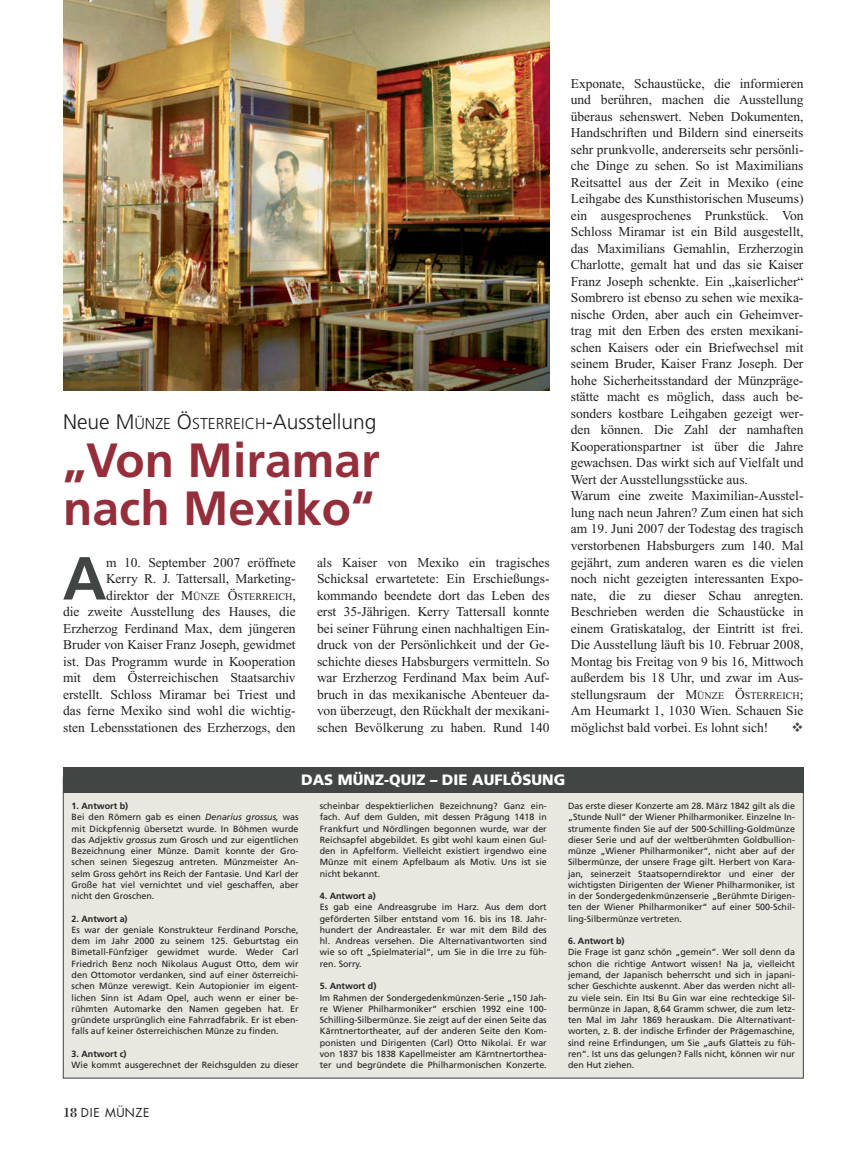
<style>
.page{position:relative;width:851px;height:1149px;background:#fff}
.page>*{position:absolute;margin:0;border:0;box-sizing:border-box;transform-origin:0 0}
.t1{font:700 60.75px "Frutiger";color:#414645}
.t2{font:700 48px/48px "Frutiger";color:#952e3b}
.t3{font:300 21px "Frutiger";color:#231f20}
.t4{font:900 15px "Frutiger";color:#fff}
.t5{font:13.5px/16.5px "Times New Roman";letter-spacing:-.005em;color:#231f20;text-align:right}
.t6{font:12px "Futura";letter-spacing:.06em;color:#231f20}
.t7{font:9px/11.2px "Frutiger";color:#231f20;text-align:justify}
.t8{font:700 9px "Frutiger";color:#231f20}
.s1{font-size:15.75px}
.s2{font-size:10.2px}
.s3{font-weight:700}
.s4{font-style:italic}
.s5{font-family:"Bodoni";font-size:14.25px}
</style>
<div class="page">
<div style="left:63px;top:776px;width:740px;height:301px;background:#e8e7e0"></div>
<div style="left:63px;top:766px;width:740px;height:26px;background:#414645"></div>
<img style="left:64px;top:1px;width:485px;height:390px">
<h3 class="t3" style="left:63px;top:413px;width:315px">Neue M<span class="s1">ÜNZE</span> Ö<span class="s1">STERREICH</span>-Ausstellung</h3>
<h2 class="t2" style="left:63px;top:440px;width:318px">„Von Miramar nach Mexiko“</h2>
<p class="t5" style="left:63px;top:555px;width:234px">m 10. September 2007 eröffnete<br>Kerry R. J. Tattersall, Marketing&shy;direktor der M<span class="s2">ÜNZE</span> Ö<span class="s2">STERREICH</span>,<br>die zweite Ausstellung des Hauses, die Erzherzog Ferdinand Max, dem jüngeren Bruder von Kaiser Franz Joseph, gewidmet ist. Das Programm wurde in Kooperation mit dem Österreichischen Staatsarchiv erstellt. Schloss Miramar bei Triest und das ferne Mexiko sind wohl die wichtig&shy;sten Lebensstationen des Erzherzogs, den</p>
<p class="t5" style="left:317px;top:555px;width:234px;text-align:justify">als Kaiser von Mexiko ein tragisches Schicksal erwartetete: Ein Erschießungs&shy;kommando beendete dort das Leben des erst 35-Jährigen. Kerry Tattersall konnte bei seiner Führung einen nachhaltigen Ein&shy;druck von der Persönlichkeit und der Ge&shy;schichte dieses Habsburgers vermitteln. So war Erzherzog Ferdinand Max beim Auf&shy;bruch in das mexikanische Abenteuer da&shy;von überzeugt, den Rückhalt der mexikani&shy;schen Bevölkerung zu haben. Rund 140</p>
<h1 class="t1" style="left:63px;top:553px;width:45px">A</h1>
<p class="t5" style="left:570px;top:76px;width:234px;text-align:left">Exponate, Schaustücke, die informieren und berühren, machen die Ausstellung überaus sehenswert. Neben Dokumenten, Handschriften und Bildern sind einerseits sehr prunkvolle, andererseits sehr persönli&shy;che Dinge zu sehen. So ist Maximilians Reitsattel aus der Zeit in Mexiko (eine Leihgabe des Kunsthistorischen Museums) ein ausgesprochenes Prunkstück. Von Schloss Miramar ist ein Bild ausgestellt, das Maximilians Gemahlin, Erzherzogin Charlotte, gemalt hat und das sie Kaiser Franz Joseph schenkte. Ein „kaiserlicher“ Sombrero ist ebenso zu sehen wie mexika&shy;nische Orden, aber auch ein Geheimver&shy;trag mit den Erben des ersten mexikani&shy;schen Kaisers oder ein Briefwechsel mit seinem Bruder, Kaiser Franz Joseph. Der hohe Sicherheitsstandard der Münzpräge&shy;stätte macht es möglich, dass auch be&shy;sonders kostbare Leihgaben gezeigt wer&shy;den können. Die Zahl der namhaften Kooperationspartner ist über die Jahre gewachsen. Das wirkt sich auf Vielfalt und Wert der Ausstellungsstücke aus.<br>Warum eine zweite Maximilian-Ausstel&shy;lung nach neun Jahren? Zum einen hat sich am 19. Juni 2007 der Todestag des tragisch verstorbenen Habsburgers zum 140. Mal gejährt, zum anderen waren es die vielen noch nicht gezeigten interessanten Expo&shy;nate, die zu dieser Schau anregten.<br>Beschrieben werden die Schaustücke in einem Gratiskatalog, der Eintritt ist frei.<br>Die Ausstellung läuft bis 10. Februar 2008, Montag bis Freitag von 9 bis 16, Mittwoch außerdem bis 18 Uhr, und zwar im Aus&shy;stellungsraum der M<span class="s2">ÜNZE</span> Ö<span class="s2">STERREICH</span>; Am Heumarkt 1, 1030 Wien. Schauen Sie möglichst bald vorbei. Es lohnt sich!</p>
<h3 class="t4" style="left:301px;top:773px;width:266px">DAS MÜNZ-QUIZ – DIE AUFLÖSUNG</h3>
<p class="t7" style="left:72px;top:800px;width:228px;text-align:left"><span class="s3">1. Antwort b)<br></span>Bei den Römern gab es einen <span class="s4">Denarius grossus,</span> was mit Dickpfennig übersetzt wurde. In Böhmen wurde das Adjektiv <span class="s4">grossus</span> zum Grosch und zur eigentlichen Bezeichnung einer Münze. Damit konnte der Gro&shy;schen seinen Siegeszug antreten. Münzmeister An&shy;selm Gross gehört ins Reich der Fantasie. Und Karl der Große hat viel vernichtet und viel geschaffen, aber nicht den Groschen.</p>
<p class="t8" style="left:72px;top:914px;width:57px">2. Antwort a)</p>
<p class="t7" style="left:72px;top:924px;width:228px">Es war der geniale Konstrukteur Ferdinand Porsche, dem im Jahr 2000 zu seinem 125. Geburtstag ein Bimetall-Fünfziger gewidmet wurde. Weder Carl Friedrich Benz noch Nikolaus August Otto, dem wir den Ottomotor verdanken, sind auf einer österreichi&shy;schen Münze verewigt. Kein Autopionier im eigent&shy;lichen Sinn ist Adam Opel, auch wenn er einer be&shy;rühmten Automarke den Namen gegeben hat. Er gründete ursprünglich eine Fahrradfabrik. Er ist eben&shy;falls auf keiner österreichischen Münze zu finden.</p>
<p class="t8" style="left:72px;top:1049px;width:56px">3. Antwort c)</p>
<p class="t7" style="left:72px;top:1059px;width:228px">Wie kommt ausgerechnet der Reichsgulden zu dieser</p>
<h3 class="t6" style="left:63px;top:1106px;width:88px"><span class="s5">18</span> DIE MÜNZE</h3>
<p class="t7" style="left:320px;top:800px;width:228px">scheinbar despektierlichen Bezeichnung? Ganz ein&shy;fach. Auf dem Gulden, mit dessen Prägung 1418 in Frankfurt und Nördlingen begonnen wurde, war der Reichsapfel abgebildet. Es gibt wohl kaum einen Gul&shy;den in Apfelform. Vielleicht existiert irgendwo eine Münze mit einem Apfelbaum als Motiv. Uns ist sie nicht bekannt.</p>
<p class="t8" style="left:320px;top:892px;width:57px">4. Antwort a)</p>
<p class="t7" style="left:320px;top:902px;width:228px">Es gab eine Andreasgrube im Harz. Aus dem dort geförderten Silber entstand vom 16. bis ins 18. Jahr&shy;hundert der Andreastaler. Er war mit dem Bild des hl. Andreas versehen. Die Alternativantworten sind wie so oft „Spielmaterial“, um Sie in die Irre zu füh&shy;ren. Sorry.</p>
<p class="t8" style="left:320px;top:982px;width:58px">5. Antwort d)</p>
<p class="t7" style="left:320px;top:992px;width:228px">Im Rahmen der Sondergedenkmünzen-Serie „150 Jah&shy;re Wiener Philharmoniker“ erschien 1992 eine 100- Schilling-Silbermünze. Sie zeigt auf der einen Seite das Kärntnertortheater, auf der anderen Seite den Kom&shy;ponisten und Dirigenten (Carl) Otto Nikolai. Er war von 1837 bis 1838 Kapellmeister am Kärntnertorthea&shy;ter und begründete die Philharmonischen Konzerte.</p>
<p class="t7" style="left:568px;top:800px;width:228px">Das erste dieser Konzerte am 28. März 1842 gilt als die „Stunde Null“ der Wiener Philharmoniker. Einzelne In&shy;strumente finden Sie auf der 500-Schilling-Goldmünze dieser Serie und auf der weltberühmten Goldbullion&shy;münze „Wiener Philharmoniker“, nicht aber auf der Silbermünze, der unsere Frage gilt. Herbert von Kara&shy;jan, seinerzeit Staatsoperndirektor und einer der wichtigsten Dirigenten der Wiener Philharmoniker, ist in der Sondergedenkmünzenserie „Berühmte Dirigen&shy;ten der Wiener Philharmoniker“ auf einer 500-Schil&shy;ling-Silbermünze vertreten.</p>
<p class="t8" style="left:568px;top:937px;width:58px">6. Antwort b)</p>
<p class="t7" style="left:568px;top:947px;width:228px">Die Frage ist ganz schön „gemein“. Wer soll denn da schon die richtige Antwort wissen! Na ja, vielleicht jemand, der Japanisch beherrscht und sich in japani&shy;scher Geschichte auskennt. Aber das werden nicht all&shy;zu viele sein. Ein Itsi Bu Gin war eine rechteckige Sil&shy;bermünze in Japan, 8,64 Gramm schwer, die zum letz&shy;ten Mal im Jahr 1869 herauskam. Die Alternativant&shy;worten, z. B. der indische Erfinder der Prägemaschine, sind reine Erfindungen, um Sie „aufs Glatteis zu füh&shy;ren“. Ist uns das gelungen? Falls nicht, können wir nur den Hut ziehen.</p>
</div>
